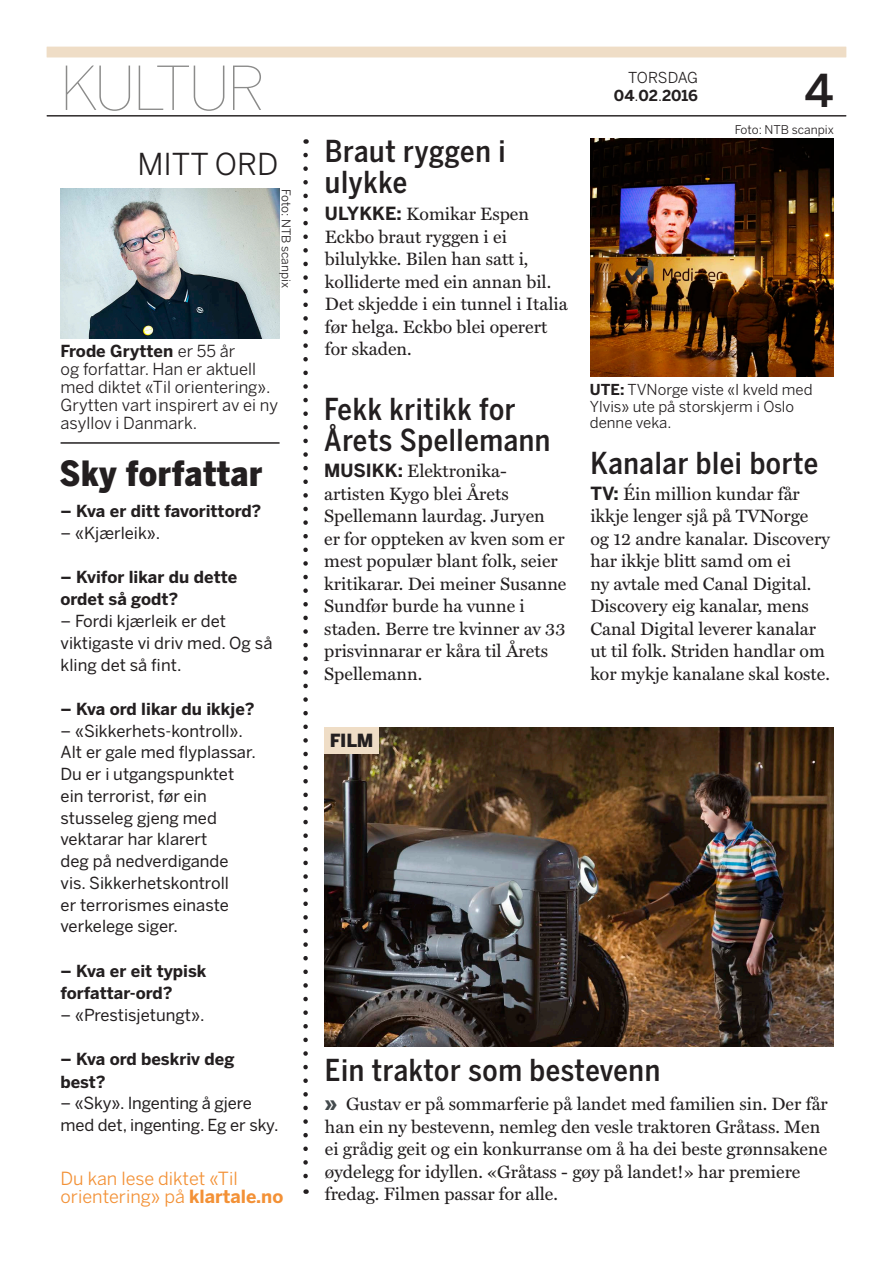
<style>
.page{position:relative;width:893px;height:1263px;background:#fff}
.page>*{position:absolute;margin:0;border:0;box-sizing:border-box;transform-origin:0 0}
.t1{font:100 60px "Benton Sans";letter-spacing:-.06em;color:#8b8b8a}
.t2{font:500 45px "Benton Sans";color:#231f20}
.KK-mitt_ord-tittel{font:900 34.5px "Benton Sans Cond";letter-spacing:.02em;color:#231f20}
.KK-kortsak_tittel_20{font:500 30px/31.5px "Benton Sans Cond";letter-spacing:.02em;color:#231f20}
.KK-mitt_ord-vignett{font:30px "Benton Sans";color:#231f20}
.KK-kortsak{font:18px/22.5px "Miller Text";color:#231f20}
.KK-sagt_sitatet{font:18px/18px "Benton Sans";color:#f39136}
.KK-kortsak_stikkord{font:900 18px "Benton Sans";color:#231f20}
.KK-mitt_ord-brodteks{font:16.5px/21.8px "Benton Sans";color:#231f20}
.KK-mitt_ord-sporsmal{font:700 16.5px/22.5px "Benton Sans";color:#231f20}
.KK-mitt_ord-info{font:16.5px/18px "Benton Sans";color:#231f20}
.KK-bildetekst{font:15px/16.5px "Benton Sans";color:#231f20}
.t3{font:700 15px "Benton Sans";letter-spacing:-.01em;color:#231f20}
.KK-bildetekst-2{font:15px "Benton Sans";letter-spacing:-.025em;color:#231f20}
.KK-foto{font:12px "Benton Sans";color:#231f20}
.s1{font-weight:700}
.s2{font-family:"Benton Sans";font-weight:700}
.s3{font-weight:400}
.s4{font-family:"Benton Sans";font-weight:900;color:#434a4d}
</style>
<div class="page">
<hr style="left:47px;top:115px;width:799px;height:1px;background:#231f20">
<div style="left:47px;top:47px;width:799px;height:10px;background:#efddc6"></div>
<img style="left:61px;top:189px;width:219px;height:149px">
<hr style="left:61px;top:442px;width:219px;height:2px;background:#231f20">
<svg style="left:303px;top:155px;width:5px;height:1039px"></svg>
<img style="left:324px;top:727px;width:509px;height:319px">
<div style="left:325px;top:727px;width:54px;height:26px;background:#efddc6"></div>
<img style="left:590px;top:138px;width:244px;height:238px">
<p class="t1" style="left:60px;top:53px;width:208px">KULTUR</p>
<p class="KK-mitt_ord-vignett" style="left:137px;top:147px;width:143px">MITT ORD</p>
<p class="KK-foto" style="left:293px;top:189px;width:101px;rotate:90deg">Foto: NTB scanpix</p>
<p class="KK-mitt_ord-info" style="left:61px;top:343px;width:219px"><span class="s1">Frode Grytten</span> er 55 år<br>og forfattar. Han er aktuell med diktet «Til orientering».<br>Grytten vart inspirert av ei ny asyllov i Danmark.</p>
<p class="KK-mitt_ord-tittel" style="left:60px;top:453px;width:204px">Sky forfattar</p>
<p class="KK-mitt_ord-sporsmal" style="left:61px;top:500px;width:202px">– Kva er ditt favorittord?</p>
<p class="KK-mitt_ord-brodteks" style="left:61px;top:522px;width:101px">– «Kjærleik».</p>
<p class="KK-mitt_ord-sporsmal" style="left:61px;top:566px;width:178px">– Kvifor likar du dette ordet så godt?</p>
<p class="KK-mitt_ord-brodteks" style="left:61px;top:611px;width:213px">– Fordi kjærleik er det viktigaste vi driv med. Og så kling det så fint.</p>
<p class="KK-mitt_ord-sporsmal" style="left:61px;top:698px;width:196px">– Kva ord likar du ikkje?</p>
<p class="KK-mitt_ord-brodteks" style="left:61px;top:720px;width:197px">– «Sikkerhets-kontroll».<br>Alt er gale med flyplassar.<br>Du er i utgangspunktet ein terrorist, før ein stusseleg gjeng med vektarar har klarert<br>deg på nedverdigande vis. Sikkerhetskontroll<br>er terrorismes einaste verkelege siger.</p>
<p class="KK-mitt_ord-sporsmal" style="left:61px;top:960px;width:148px">– Kva er eit typisk forfattar-ord?</p>
<p class="KK-mitt_ord-brodteks" style="left:61px;top:1004px;width:145px">– «Prestisjetungt».</p>
<p class="KK-mitt_ord-sporsmal" style="left:61px;top:1048px;width:175px">– Kva ord beskriv deg best?</p>
<p class="KK-mitt_ord-brodteks" style="left:61px;top:1093px;width:219px">– «Sky». Ingenting å gjere med det, ingenting. Eg er sky.</p>
<p class="KK-sagt_sitatet" style="left:61px;top:1169px;width:224px">Du kan lese diktet «Til orientering» på <span class="s1">klartale.no</span></p>
<p class="KK-kortsak_tittel_20" style="left:325px;top:136px;width:182px">Braut ryggen i ulykke</p>
<p class="KK-kortsak" style="left:325px;top:203px;width:244px"><span class="s2">ULYKKE:</span> Komikar Espen<br>Eckbo braut ryggen i ei bilulykke. Bilen han satt i, kolliderte med ein annan bil.<br>Det skjedde i ein tunnel i Italia før helga. Eckbo blei operert for skaden.</p>
<p class="KK-kortsak_tittel_20" style="left:324px;top:394px;width:228px">Fekk kritikk for<br>Årets Spellemann</p>
<p class="KK-kortsak" style="left:324px;top:460px;width:244px"><span class="s2">MUSIKK:</span> Elektronika&shy;artisten Kygo blei Årets<br>Spellemann laurdag. Juryen<br>er for oppteken av kven som er mest populær blant folk, seier kritikarar. Dei meiner Susanne<br>Sundfør burde ha vunne i staden. Berre tre kvinner av 33 prisvinnarar er kåra til Årets<br>Spellemann.</p>
<p class="KK-kortsak_stikkord" style="left:330px;top:730px;width:45px">FILM</p>
<p class="KK-bildetekst-2" style="left:628px;top:69px;width:71px">TORSDAG</p>
<p class="t3" style="left:614px;top:87px;width:86px">04<span class="s3">.</span>02<span class="s3">.</span>2016</p>
<h2 class="t2" style="left:804px;top:64px;width:31px">4</h2>
<p class="KK-foto" style="left:735px;top:123px;width:101px">Foto: NTB scanpix</p>
<p class="KK-bildetekst" style="left:590px;top:382px;width:224px"><span class="s1">UTE:</span> TVNorge viste «I kveld med<br>Ylvis» ute på storskjerm i Oslo denne veka.</p>
<p class="KK-kortsak_tittel_20" style="left:590px;top:448px;width:229px">Kanalar blei borte</p>
<p class="KK-kortsak" style="left:590px;top:483px;width:241px"><span class="s2">TV:</span> Éin million kundar får ikkje lenger sjå på TVNorge og 12 andre kanalar. Discovery har ikkje blitt samd om ei<br>ny avtale med Canal Digital.<br>Discovery eig kanalar, mens<br>Canal Digital leverer kanalar ut til folk. Striden handlar om kor mykje kanalane skal koste.</p>
<p class="KK-kortsak_tittel_20" style="left:325px;top:1055px;width:337px">Ein traktor som bestevenn</p>
<p class="KK-kortsak" style="left:325px;top:1093px;width:504px"><span class="s4">»</span> Gustav er på sommarferie på landet med familien sin. Der får han ein ny bestevenn, nemleg den vesle traktoren Gråtass. Men ei grådig geit og ein konkurranse om å ha dei beste grønnsakene øydelegg for idyllen. «Gråtass - gøy på landet!» har premiere fredag. Filmen passar for alle.</p>
</div>
